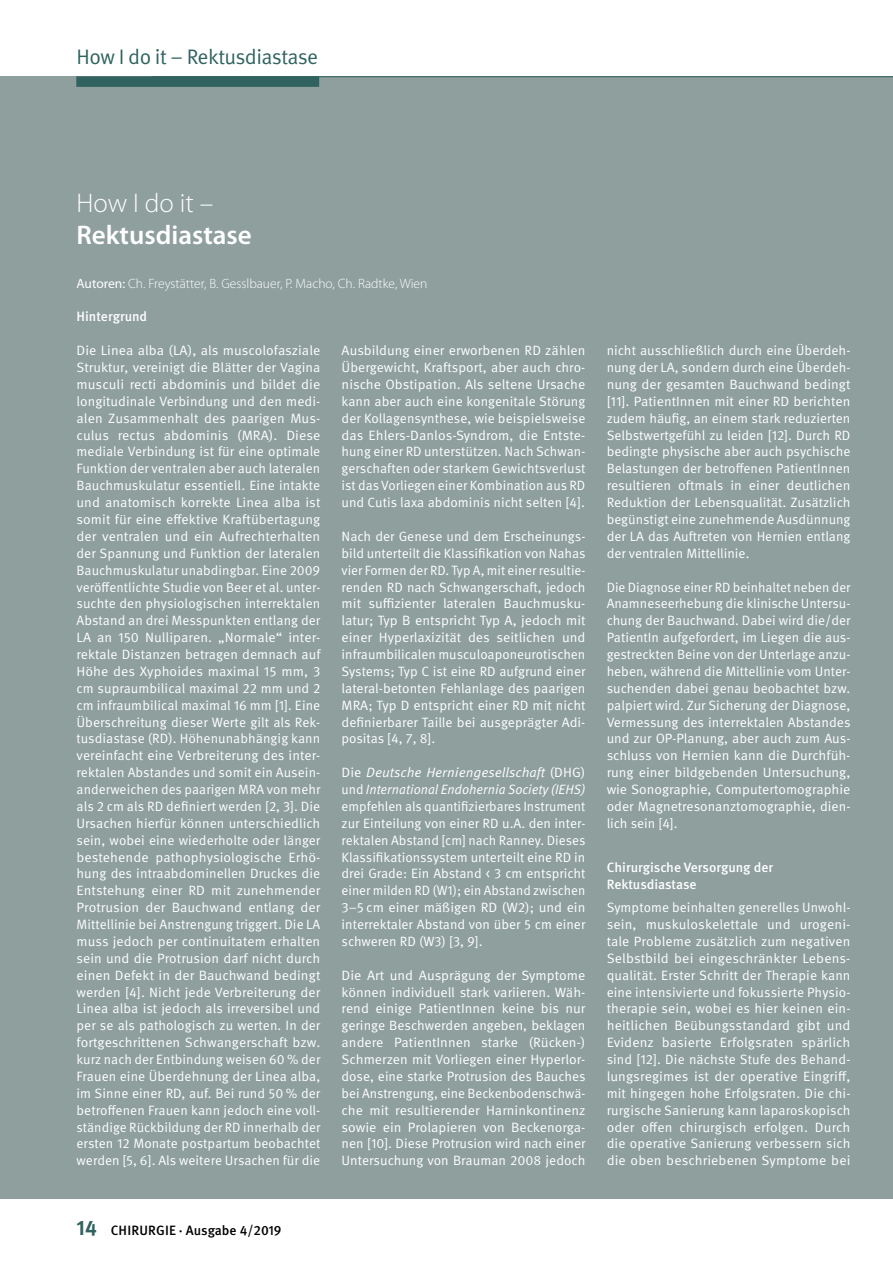
<style>
.page{position:relative;width:893px;height:1263px;background:#fff}
.page>*{position:absolute;margin:0;border:0;box-sizing:border-box;transform-origin:0 0}
.t1{font:600 27px "Myriad Pro";color:#fff}
.t2{font:300 27px "Myriad Pro";color:#fff}
.t3{font:21px "Meta OT";letter-spacing:-.03em;color:#306360}
.t4{font:13.5px/16.8px "Meta OT";color:#fff;text-align:justify}
.t5{font:300 13.5px "Myriad Pro";color:#fff}
.t6{font:500 13.5px/16.8px "Meta OT";color:#fff}
.t7{font:500 13.5px "Meta OT";color:#000}
.s1{font-weight:400}
.s2{font-style:italic}
.s3{font-weight:700;font-size:21px;color:#306360}
</style>
<div class="page">
<div style="left:0;top:76px;width:893px;height:1123px;background:#8e9f9e"></div>
<hr style="left:152px;top:76px;width:741px;height:1px;background:#306360">
<div style="left:76px;top:76px;width:243px;height:11px;background:#306360"></div>
<h2 class="t3" style="left:77px;top:43px;width:243px">How I do it – Rektusdiastase</h2>
<h1 class="t2" style="left:77px;top:186px;width:138px">How I do it –</h1>
<h1 class="t1" style="left:77px;top:218px;width:177px">Rektusdiastase</h1>
<p class="t5" style="left:77px;top:275px;width:352px"><span class="s1">Autoren:</span> Ch. Freystätter, B. Gesslbauer, P. Macho, Ch. Radtke, Wien</p>
<p class="t6" style="left:77px;top:309px;width:72px">Hintergrund</p>
<p class="t4" style="left:77px;top:343px;width:245px">Die Linea alba (LA), als muscolofasziale Struktur, vereinigt die Blätter der Vagina musculi recti abdominis und bildet die longitudinale Verbindung und den medi&shy;alen Zusammenhalt des paarigen Mus&shy;culus rectus abdominis (MRA). Diese mediale Verbindung ist für eine optimale Funktion der ventralen aber auch lateralen Bauchmuskulatur essentiell. Eine intakte und anatomisch korrekte Linea alba ist somit für eine effektive Kraftübertagung der ventralen und ein Aufrechterhalten der Spannung und Funktion der lateralen Bauchmuskulatur unabdingbar. Eine 2009 veröffentlichte Studie von Beer et al. unter&shy;suchte den physiologischen interrektalen Abstand an drei Messpunkten entlang der LA an 150 Nulliparen. „Normale“ inter&shy;rektale Distanzen betragen demnach auf Höhe des Xyphoides maximal 15 mm, 3 cm supraumbilical maximal 22 mm und 2 cm infraumbilical maximal 16 mm [1]. Eine Überschreitung dieser Werte gilt als Rek&shy;tusdiastase (RD). Höhenunabhängig kann vereinfacht eine Verbreiterung des inter&shy;rektalen Abstandes und somit ein Ausein&shy;anderweichen des paarigen MRA von mehr als 2 cm als RD definiert werden [2, 3]. Die Ursachen hierfür können unterschiedlich sein, wobei eine wiederholte oder länger bestehende pathophysiologische Erhö&shy;hung des intraabdominellen Druckes die Entstehung einer RD mit zunehmender Protrusion der Bauchwand entlang der Mittellinie bei Anstrengung triggert. Die LA muss jedoch per continuitatem erhalten sein und die Protrusion darf nicht durch einen Defekt in der Bauchwand bedingt werden [4]. Nicht jede Verbreiterung der Linea alba ist jedoch als irreversibel und per se als pathologisch zu werten. In der fortgeschrittenen Schwangerschaft bzw. kurz nach der Entbindung weisen 60 % der Frauen eine Überdehnung der Linea alba, im Sinne einer RD, auf. Bei rund 50 % der betroffenen Frauen kann jedoch eine voll&shy;ständige Rückbildung der RD innerhalb der ersten 12 Monate postpartum beobachtet werden [5, 6]. Als weitere Ursachen für die</p>
<p class="t4" style="left:342px;top:342px;width:245px">Ausbildung einer erworbenen RD zählen Übergewicht, Kraftsport, aber auch chro&shy;nische Obstipation. Als seltene Ursache kann aber auch eine kongenitale Störung der Kollagensynthese, wie beispielsweise das Ehlers-Danlos-Syndrom, die Entste&shy;hung einer RD unterstützen. Nach Schwan&shy;gerschaften oder starkem Gewichtsverlust ist das Vorliegen einer Kombination aus RD und Cutis laxa abdominis nicht selten [4].</p>
<p class="t4" style="left:342px;top:528px;width:245px">Nach der Genese und dem Erscheinungs&shy;bild unterteilt die Klassifikation von Nahas vier Formen der RD. Typ A, mit einer resultie&shy;renden RD nach Schwangerschaft, jedoch mit suffizienter lateralen Bauchmusku&shy;latur; Typ B entspricht Typ A, jedoch mit einer Hyperlaxizität des seitlichen und infraumbilicalen musculoaponeurotischen Systems; Typ C ist eine RD aufgrund einer lateral-betonten Fehlanlage des paarigen MRA; Typ D entspricht einer RD mit nicht definierbarer Taille bei ausgeprägter Adi&shy;positas [4, 7, 8].</p>
<p class="t4" style="left:342px;top:764px;width:245px">Die <span class="s2">Deutsche Herniengesellschaft</span> (DHG) und <span class="s2">International Endohernia Society (IEHS) </span>empfehlen als quantifizierbares Instrument zur Einteilung von einer RD u.A. den inter&shy;rektalen Abstand [cm] nach Ranney. Dieses Klassifikationssystem unterteilt eine RD in drei Grade: Ein Abstand &lt; 3 cm entspricht einer milden RD (W1); ein Abstand zwischen 3–5 cm einer mäßigen RD (W2); und ein interrektaler Abstand von über 5 cm einer schweren RD (W3) [3, 9].</p>
<p class="t4" style="left:342px;top:967px;width:245px">Die Art und Ausprägung der Symptome können individuell stark variieren. Wäh&shy;rend einige PatientInnen keine bis nur geringe Beschwerden angeben, beklagen andere PatientInnen starke (Rücken-)<br>Schmerzen mit Vorliegen einer Hyperlor&shy;dose, eine starke Protrusion des Bauches bei Anstrengung, eine Beckenbodenschwä&shy;che mit resultierender Harninkontinenz sowie ein Prolapieren von Beckenorga&shy;nen [10]. Diese Protrusion wird nach einer Untersuchung von Brauman 2008 jedoch</p>
<p class="t4" style="left:607px;top:342px;width:245px">nicht ausschließlich durch eine Überdeh&shy;nung der LA, sondern durch eine Überdeh&shy;nung der gesamten Bauchwand bedingt [11]. PatientInnen mit einer RD berichten zudem häufig, an einem stark reduzierten Selbstwertgefühl zu leiden [12]. Durch RD bedingte physische aber auch psychische Belastungen der betroffenen PatientInnen resultieren oftmals in einer deutlichen Reduktion der Lebensqualität. Zusätzlich begünstigt eine zunehmende Ausdünnung der LA das Auftreten von Hernien entlang der ventralen Mittellinie.</p>
<p class="t4" style="left:607px;top:579px;width:245px">Die Diagnose einer RD beinhaltet neben der Anamneseerhebung die klinische Untersu&shy;chung der Bauchwand. Dabei wird die/der PatientIn aufgefordert, im Liegen die aus&shy;gestreckten Beine von der Unterlage anzu&shy;heben, während die Mittellinie vom Unter&shy;suchenden dabei genau beobachtet bzw. palpiert wird. Zur Sicherung der Diagnose, Vermessung des interrektalen Abstandes und zur OP-Planung, aber auch zum Aus&shy;schluss von Hernien kann die Durchfüh&shy;rung einer bildgebenden Untersuchung, wie Sonographie, Computertomographie oder Magnetresonanztomographie, dien&shy;lich sein [4].</p>
<p class="t6" style="left:607px;top:859px;width:168px">Chirurgische Versorgung der<br>Rektusdiastase</p>
<p class="t4" style="left:607px;top:899px;width:245px">Symptome beinhalten generelles Unwohl&shy;sein, muskuloskelettale und urogeni&shy;tale Probleme zusätzlich zum negativen Selbstbild bei eingeschränkter Lebens&shy;qualität. Erster Schritt der Therapie kann eine intensivierte und fokussierte Physio&shy;therapie sein, wobei es hier keinen ein&shy;heitlichen Beübungsstandard gibt und Evidenz basierte Erfolgsraten spärlich sind [12]. Die nächste Stufe des Behand&shy;lungsregimes ist der operative Eingriff, mit hingegen hohe Erfolgsraten. Die chi&shy;rurgische Sanierung kann laparoskopisch oder offen chirurgisch erfolgen. Durch die operative Sanierung verbessern sich die oben beschriebenen Symptome bei</p>
<p class="t7" style="left:77px;top:1222px;width:206px"><span class="s3">14</span> CHIRURGIE · Ausgabe 4/2019</p>
</div>
